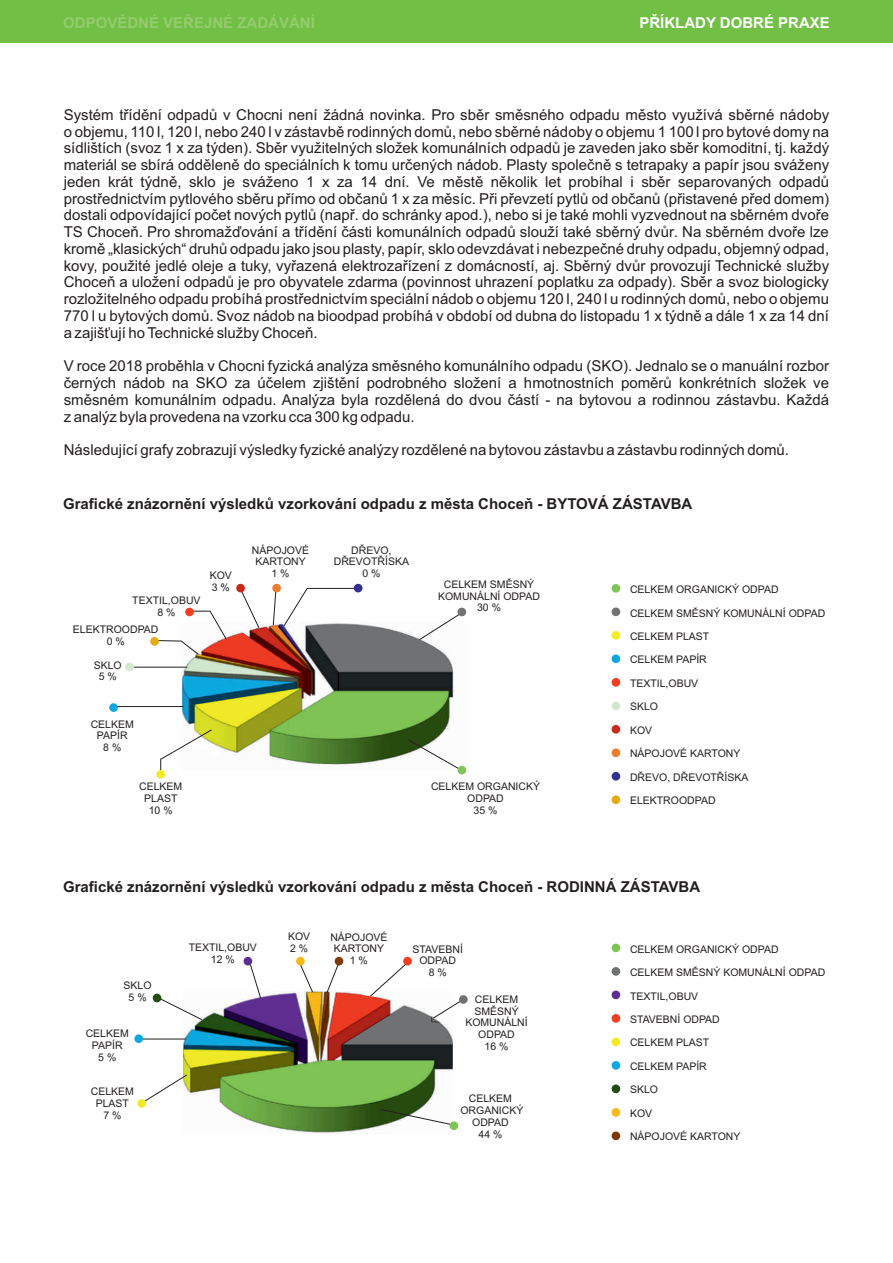
<style>
.page{position:relative;width:893px;height:1263px;background:#fff}
.page>*{position:absolute;margin:0;border:0;box-sizing:border-box;transform-origin:0 0}
.t1{font:15px/16.8px "Arial";color:#231f20;text-align:justify}
.t2{font:700 15px "Arial";color:#231f20}
.t3{font:700 15px "Arial";color:#94cc6e}
.t4{font:700 15px "Arial";color:#fff}
.t5{font:10.5px/11.7px "Arial";color:#231f20;text-align:center}
</style>
<div class="page">
<img style="left:184px;top:992px;width:269px;height:141px">
<div style="left:0;top:0;width:893px;height:43px;background:#71bf44"></div>
<img style="left:182px;top:622px;width:284px;height:146px">
<svg style="left:160px;top:729px;width:53px;height:43px"></svg>
<hr style="left:112px;top:706px;width:71px;height:1px;background:#231f20">
<hr style="left:128px;top:667px;width:59px;height:1px;background:#231f20">
<svg style="left:159px;top:610px;width:68px;height:46px"></svg>
<svg style="left:238px;top:590px;width:22px;height:39px"></svg>
<svg style="left:272px;top:590px;width:5px;height:36px"></svg>
<svg style="left:283px;top:588px;width:75px;height:39px"></svg>
<svg style="left:418px;top:613px;width:43px;height:28px"></svg>
<svg style="left:407px;top:739px;width:56px;height:32px"></svg>
<div style="left:156px;top:770px;width:9px;height:9px;background:#f1eb25;border-radius:50%"></div>
<div style="left:109px;top:703px;width:9px;height:9px;background:#0da8e1;border-radius:50%"></div>
<div style="left:125px;top:662px;width:9px;height:9px;background:#d3e7cf;border-radius:50%"></div>
<div style="left:150px;top:637px;width:9px;height:9px;background:#e6aa13;border-radius:50%"></div>
<div style="left:185px;top:608px;width:9px;height:8px;background:#ef3d22;border-radius:50%"></div>
<div style="left:236px;top:584px;width:9px;height:8px;background:#ca291e;border-radius:50%"></div>
<div style="left:272px;top:584px;width:9px;height:8px;background:#ec7d2e;border-radius:50%"></div>
<div style="left:354px;top:584px;width:8px;height:8px;background:#323092;border-radius:50%"></div>
<div style="left:458px;top:608px;width:8px;height:8px;background:#717274;border-radius:50%"></div>
<div style="left:458px;top:766px;width:8px;height:8px;background:#7fc456;border-radius:50%"></div>
<div style="left:612px;top:584px;width:8px;height:9px;background:#7fc456;border-radius:50%"></div>
<div style="left:612px;top:607px;width:8px;height:9px;background:#717274;border-radius:50%"></div>
<div style="left:612px;top:631px;width:8px;height:9px;background:#f1eb25;border-radius:50%"></div>
<div style="left:612px;top:654px;width:8px;height:9px;background:#0da8e1;border-radius:50%"></div>
<div style="left:612px;top:678px;width:8px;height:9px;background:#ef3d22;border-radius:50%"></div>
<div style="left:612px;top:701px;width:8px;height:9px;background:#d3e7cf;border-radius:50%"></div>
<div style="left:612px;top:725px;width:8px;height:9px;background:#ca291e;border-radius:50%"></div>
<div style="left:612px;top:748px;width:8px;height:9px;background:#ec7d2e;border-radius:50%"></div>
<div style="left:612px;top:772px;width:8px;height:9px;background:#323092;border-radius:50%"></div>
<div style="left:612px;top:795px;width:8px;height:9px;background:#e6aa13;border-radius:50%"></div>
<div style="left:612px;top:943px;width:8px;height:9px;background:#7fc456;border-radius:50%"></div>
<div style="left:612px;top:967px;width:8px;height:9px;background:#717274;border-radius:50%"></div>
<div style="left:612px;top:990px;width:8px;height:9px;background:#5e2f92;border-radius:50%"></div>
<div style="left:612px;top:1014px;width:8px;height:9px;background:#ef3d22;border-radius:50%"></div>
<div style="left:612px;top:1037px;width:8px;height:9px;background:#f1eb25;border-radius:50%"></div>
<div style="left:612px;top:1061px;width:8px;height:9px;background:#0da8e1;border-radius:50%"></div>
<div style="left:612px;top:1084px;width:8px;height:9px;background:#214d12;border-radius:50%"></div>
<div style="left:612px;top:1108px;width:8px;height:9px;background:#f8b918;border-radius:50%"></div>
<div style="left:612px;top:1131px;width:8px;height:9px;background:#7e3804;border-radius:50%"></div>
<svg style="left:144px;top:1074px;width:44px;height:28px"></svg>
<hr style="left:139px;top:1038px;width:47px;height:1px;background:#231f20">
<svg style="left:157px;top:996px;width:46px;height:25px"></svg>
<svg style="left:249px;top:963px;width:13px;height:36px"></svg>
<svg style="left:299px;top:963px;width:15px;height:30px"></svg>
<svg style="left:326px;top:962px;width:14px;height:32px"></svg>
<svg style="left:369px;top:963px;width:39px;height:34px"></svg>
<svg style="left:432px;top:999px;width:28px;height:20px"></svg>
<svg style="left:379px;top:1108px;width:74px;height:18px"></svg>
<div style="left:137px;top:1099px;width:9px;height:9px;background:#f1eb25;border-radius:50%"></div>
<div style="left:134px;top:1034px;width:9px;height:9px;background:#0da8e1;border-radius:50%"></div>
<div style="left:153px;top:994px;width:8px;height:8px;background:#214d12;border-radius:50%"></div>
<div style="left:244px;top:957px;width:8px;height:8px;background:#5e2f92;border-radius:50%"></div>
<div style="left:296px;top:957px;width:9px;height:8px;background:#f8b918;border-radius:50%"></div>
<div style="left:335px;top:957px;width:8px;height:8px;background:#7e3804;border-radius:50%"></div>
<div style="left:403px;top:957px;width:9px;height:8px;background:#ef3d22;border-radius:50%"></div>
<div style="left:459px;top:995px;width:9px;height:9px;background:#717274;border-radius:50%"></div>
<div style="left:450px;top:1121px;width:8px;height:9px;background:#7fc456;border-radius:50%"></div>
<p class="t3" style="left:63px;top:17px;width:253px">ODPOVĚDNÉ VEŘEJNÉ ZADÁVÁNÍ</p>
<p class="t4" style="left:639px;top:17px;width:192px">PŘÍKLADY DOBRÉ PRAXE</p>
<p class="t1" style="left:64px;top:108px;width:767px">Systém třídění odpadů v Chocni není žádná novinka. Pro sběr směsného odpadu město využívá sběrné nádoby o objemu, 110 l, 120 l, nebo 240 l v zástavbě rodinných domů, nebo sběrné nádoby o objemu 1 100 l pro bytové domy na sídlištích (svoz 1 x za týden). Sběr využitelných složek komunálních odpadů je zaveden jako sběr komoditní, tj. každý materiál se sbírá odděleně do speciálních k tomu určených nádob. Plasty společně s tetrapaky a papír jsou sváženy jeden krát týdně, sklo je sváženo 1 x za 14 dní. Ve městě několik let probíhal i sběr separovaných odpadů prostřednictvím pytlového sběru přímo od občanů 1 x za měsíc. Při převzetí pytlů od občanů (přistavené před domem) dostali odpovídající počet nových pytlů (např. do schránky apod.), nebo si je také mohli vyzvednout na sběrném dvoře TS Choceň. Pro shromažďování a třídění části komunálních odpadů slouží také sběrný dvůr. Na sběrném dvoře lze kromě „klasických“ druhů odpadu jako jsou plasty, papír, sklo odevzdávat i nebezpečné druhy odpadu, objemný odpad, kovy, použité jedlé oleje a tuky, vyřazená elektrozařízení z domácností, aj. Sběrný dvůr provozují Technické služby Choceň a uložení odpadů je pro obyvatele zdarma (povinnost uhrazení poplatku za odpady). Sběr a svoz biologicky rozložitelného odpadu probíhá prostřednictvím speciální nádob o objemu 120 l, 240 l u rodinných domů, nebo o objemu 770 l u bytových domů. Svoz nádob na bioodpad probíhá v období od dubna do listopadu 1 x týdně a dále 1 x za 14 dní a zajišťují ho Technické služby Choceň.</p>
<p class="t1" style="left:64px;top:359px;width:767px">V roce 2018 proběhla v Chocni fyzická analýza směsného komunálního odpadu (SKO). Jednalo se o manuální rozbor černých nádob na SKO za účelem zjištění podrobného složení a hmotnostních poměrů konkrétních složek ve směsném komunálním odpadu. Analýza byla rozdělená do dvou částí - na bytovou a rodinnou zástavbu. Každá z analýz byla provedena na vzorku cca 300 kg odpadu.</p>
<p class="t1" style="left:64px;top:443px;width:727px">Následující grafy zobrazují výsledky fyzické analýzy rozdělené na bytovou zástavbu a zástavbu rodinných domů.</p>
<p class="t2" style="left:63px;top:498px;width:631px">Grafické znázornění výsledků vzorkování odpadu z města Choceň - BYTOVÁ ZÁSTAVBA</p>
<p class="t5" style="left:132px;top:596px;width:70px">TEXTIL,OBUV<br>8 %</p>
<p class="t5" style="left:210px;top:571px;width:24px;text-align:left">KOV<br>3 %</p>
<p class="t5" style="left:252px;top:545px;width:59px">NÁPOJOVÉ<br>KARTONY<br>1 %</p>
<p class="t5" style="left:334px;top:545px;width:77px">DŘEVO,<br>DŘEVOTŘÍSKA<br>0 %</p>
<p class="t5" style="left:438px;top:579px;width:103px">CELKEM SMĚSNÝ<br>KOMUNÁLNÍ ODPAD<br>30 %</p>
<p class="t5" style="left:73px;top:624px;width:87px">ELEKTROODPAD<br>0 %</p>
<p class="t5" style="left:94px;top:660px;width:30px">SKLO<br>5 %</p>
<p class="t5" style="left:91px;top:719px;width:45px">CELKEM<br>PAPÍR<br>8 %</p>
<p class="t5" style="left:139px;top:782px;width:45px">CELKEM<br>PLAST<br>10 %</p>
<p class="t5" style="left:431px;top:782px;width:111px">CELKEM ORGANICKÝ<br>ODPAD<br>35 %</p>
<p class="t5" style="left:630px;top:584px;width:150px">CELKEM ORGANICKÝ ODPAD</p>
<p class="t5" style="left:630px;top:608px;width:197px">CELKEM SMĚSNÝ KOMUNÁLNÍ ODPAD</p>
<p class="t5" style="left:630px;top:631px;width:81px">CELKEM PLAST</p>
<p class="t5" style="left:630px;top:655px;width:78px">CELKEM PAPÍR</p>
<p class="t5" style="left:630px;top:678px;width:70px">TEXTIL,OBUV</p>
<p class="t5" style="left:630px;top:702px;width:30px">SKLO</p>
<p class="t5" style="left:630px;top:725px;width:24px">KOV</p>
<p class="t5" style="left:630px;top:749px;width:112px">NÁPOJOVÉ KARTONY</p>
<p class="t5" style="left:630px;top:772px;width:120px">DŘEVO, DŘEVOTŘÍSKA</p>
<p class="t5" style="left:630px;top:796px;width:87px">ELEKTROODPAD</p>
<p class="t2" style="left:63px;top:881px;width:639px">Grafické znázornění výsledků vzorkování odpadu z města Choceň - RODINNÁ ZÁSTAVBA</p>
<p class="t5" style="left:189px;top:943px;width:70px">TEXTIL,OBUV<br>12 %</p>
<p class="t5" style="left:288px;top:931px;width:24px;text-align:left">KOV<br>2 %</p>
<p class="t5" style="left:330px;top:932px;width:59px">NÁPOJOVÉ<br>KARTONY<br>1 %</p>
<p class="t5" style="left:413px;top:944px;width:52px">STAVEBNÍ<br>ODPAD<br>8 %</p>
<p class="t5" style="left:124px;top:980px;width:30px">SKLO<br>5 %</p>
<p class="t5" style="left:86px;top:1029px;width:45px">CELKEM<br>PAPÍR<br>5 %</p>
<p class="t5" style="left:91px;top:1086px;width:45px">CELKEM<br>PLAST<br>7 %</p>
<p class="t5" style="left:460px;top:1094px;width:65px">CELKEM<br>ORGANICKÝ<br>ODPAD<br>44 %</p>
<p class="t5" style="left:465px;top:994px;width:64px">CELKEM<br>SMĚSNÝ<br>KOMUNÁLNÍ<br>ODPAD<br>16 %</p>
<p class="t5" style="left:630px;top:944px;width:150px">CELKEM ORGANICKÝ ODPAD</p>
<p class="t5" style="left:630px;top:967px;width:197px">CELKEM SMĚSNÝ KOMUNÁLNÍ ODPAD</p>
<p class="t5" style="left:630px;top:991px;width:70px">TEXTIL,OBUV</p>
<p class="t5" style="left:630px;top:1014px;width:91px">STAVEBNÍ ODPAD</p>
<p class="t5" style="left:630px;top:1038px;width:81px">CELKEM PLAST</p>
<p class="t5" style="left:630px;top:1061px;width:78px">CELKEM PAPÍR</p>
<p class="t5" style="left:630px;top:1085px;width:30px">SKLO</p>
<p class="t5" style="left:630px;top:1108px;width:24px">KOV</p>
<p class="t5" style="left:630px;top:1132px;width:112px">NÁPOJOVÉ KARTONY</p>
</div>
